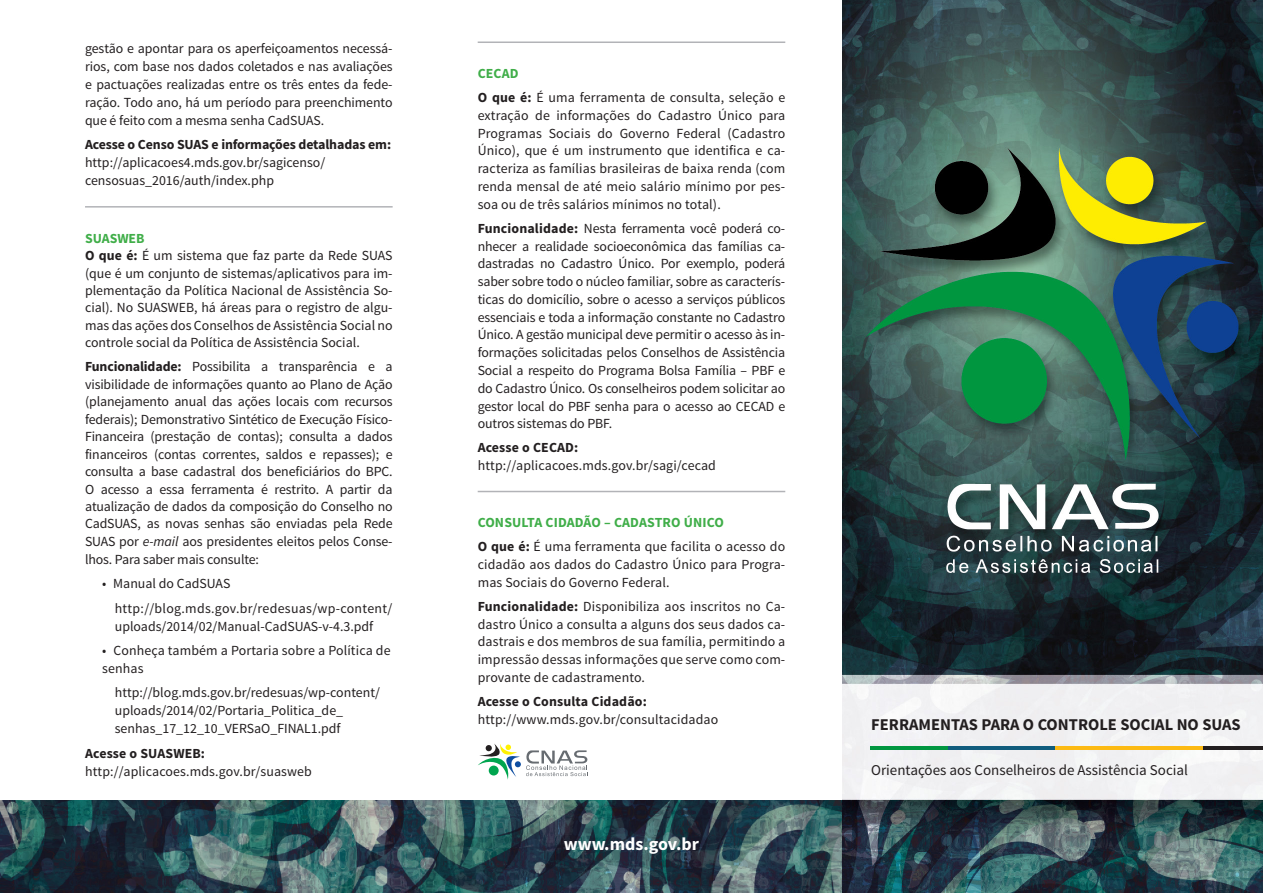
<style>
.page{position:relative;width:1263px;height:893px;background:#fff}
.page>*{position:absolute;margin:0;border:0;box-sizing:border-box;transform-origin:0 0}
.t1{font:700 18px "Source Sans Pro";color:#fff}
.t2{font:700 16.5px "Source Sans Pro";color:#231f20}
.t3{font:15px "Source Sans Pro";color:#231f20}
.t4{font:13.8px/17.7px "Source Sans Pro";color:#231f20}
.t5{font:13.8px/24.5px "Source Sans Pro";letter-spacing:.02em;color:#231f20}
.t6{font:700 13.8px "Source Sans Pro";letter-spacing:.01em;color:#231f20}
.t7{font:700 13.8px "Source Sans Pro";letter-spacing:-.01em;color:#231f20}
.s1{font-weight:700;color:#40ae49}
.s2{font-weight:700}
.s3{font-style:italic}
</style>
<div class="page">
<img style="left:0;top:800px;width:842px;height:93px">
<img style="left:842px;top:0;width:421px;height:893px">
<hr style="left:870px;top:747px;width:78px;height:3px;background:#009640">
<hr style="left:948px;top:747px;width:107px;height:3px;background:#105c7d">
<hr style="left:1055px;top:747px;width:148px;height:3px;background:#fcba13">
<hr style="left:1203px;top:747px;width:60px;height:3px;background:#231f20">
<hr style="left:85px;top:206px;width:308px;height:2px;background:#b2b3b7">
<svg style="left:478px;top:743px;width:110px;height:37px"></svg>
<hr style="left:478px;top:42px;width:307px;height:1px;background:#b2b3b7">
<hr style="left:478px;top:491px;width:307px;height:1px;background:#b2b3b7">
<p class="t4" style="left:85px;top:40px;width:309px;text-align:justify">gestão e apontar para os aperfeiçoamentos necessá&shy;rios, com base nos dados coletados e nas avaliações e pactuações realizadas entre os três entes da fede&shy;ração. Todo ano, há um período para preenchimento que é feito com a mesma senha CadSUAS.</p>
<p class="t7" style="left:85px;top:136px;width:308px">Acesse o Censo SUAS e informações detalhadas em:</p>
<p class="t4" style="left:85px;top:154px;width:242px">http://aplicacoes4.mds.gov.br/sagicenso/ censosuas_2016/auth/index.php</p>
<p class="t4" style="left:85px;top:230px;width:309px"><span class="s1">SUASWEB<br></span><span class="s2">O que é:</span> É um sistema que faz parte da Rede SUAS (que é um conjunto de sistemas/aplicativos para im&shy;plementação da Política Nacional de Assistência So&shy;cial). No SUASWEB, há áreas para o registro de algu&shy;mas das ações dos Conselhos de Assistência Social no controle social da Política de Assistência Social.</p>
<p class="t4" style="left:85px;top:358px;width:309px;text-align:justify"><span class="s2">Funcionalidade:</span> Possibilita a transparência e a visibilidade de informações quanto ao Plano de Ação (planejamento anual das ações locais com recursos federais); Demonstrativo Sintético de Execução Físico-Financeira (prestação de contas); consulta a dados financeiros (contas correntes, saldos e repasses); e consulta a base cadastral dos beneficiários do BPC.<br>O acesso a essa ferramenta é restrito. A partir da atualização de dados da composição do Conselho no CadSUAS, as novas senhas são enviadas pela Rede SUAS por <span class="s3">e-mail</span> aos presidentes eleitos pelos Conse&shy;lhos. Para saber mais consulte:</p>
<p class="t5" style="left:115px;top:572px;width:279px;text-indent:-13px">• Manual do CadSUAS http://blog.mds.gov.br/redesuas/wp-content/</p>
<p class="t4" style="left:115px;top:617px;width:260px">uploads/2014/02/Manual-CadSUAS-v-4.3.pdf</p>
<p class="t4" style="left:102px;top:642px;width:290px">• Conheça também a Portaria sobre a Política de senhas</p>
<p class="t4" style="left:115px;top:684px;width:267px">http://blog.mds.gov.br/redesuas/wp-content/ uploads/2014/02/Portaria_Politica_de_ senhas_17_12_10_VERSaO_FINAL1.pdf</p>
<p class="t6" style="left:85px;top:744px;width:122px">Acesse o SUASWEB:</p>
<p class="t4" style="left:85px;top:763px;width:228px">http://aplicacoes.mds.gov.br/suasweb</p>
<p class="t4" style="left:478px;top:61px;width:309px;line-height:24.2px"><span class="s1">CECAD<br></span><span class="s2">O que é:</span> É uma ferramenta de consulta, seleção e</p>
<p class="t4" style="left:478px;top:107px;width:309px;text-align:justify">extração de informações do Cadastro Único para Programas Sociais do Governo Federal (Cadastro Único), que é um instrumento que identifica e ca&shy;racteriza as famílias brasileiras de baixa renda (com renda mensal de até meio salário mínimo por pes&shy;soa ou de três salários mínimos no total).</p>
<p class="t4" style="left:478px;top:220px;width:309px;text-align:justify"><span class="s2">Funcionalidade:</span> Nesta ferramenta você poderá co&shy;nhecer a realidade socioeconômica das famílias ca&shy;dastradas no Cadastro Único. Por exemplo, poderá saber sobre todo o núcleo familiar, sobre as caracterís&shy;ticas do domicílio, sobre o acesso a serviços públicos essenciais e toda a informação constante no Cadastro Único. A gestão municipal deve permitir o acesso às in&shy;formações solicitadas pelos Conselhos de Assistência Social a respeito do Programa Bolsa Família – PBF e do Cadastro Único. Os conselheiros podem solicitar ao gestor local do PBF senha para o acesso ao CECAD e outros sistemas do PBF.</p>
<p class="t6" style="left:478px;top:439px;width:102px">Acesse o CECAD:</p>
<p class="t4" style="left:478px;top:457px;width:240px">http://aplicacoes.mds.gov.br/sagi/cecad</p>
<p class="t4" style="left:478px;top:511px;width:309px;line-height:24.2px"><span class="s1">CONSULTA CIDADÃO – CADASTRO ÚNICO<br></span><span class="s2">O que é:</span> É uma ferramenta que facilita o acesso do</p>
<p class="t4" style="left:478px;top:556px;width:309px">cidadão aos dados do Cadastro Único para Progra&shy;mas Sociais do Governo Federal.</p>
<p class="t4" style="left:478px;top:598px;width:309px;text-align:justify"><span class="s2">Funcionalidade:</span> Disponibiliza aos inscritos no Ca&shy;dastro Único a consulta a alguns dos seus dados ca&shy;dastrais e dos membros de sua família, permitindo a impressão dessas informações que serve como com&shy;provante de cadastramento.</p>
<p class="t6" style="left:478px;top:693px;width:171px">Acesse o Consulta Cidadão:</p>
<p class="t4" style="left:478px;top:711px;width:242px">http://www.mds.gov.br/consultacidadao</p>
<h1 class="t1" style="left:564px;top:833px;width:137px">www.mds.gov.br</h1>
<p class="t2" style="left:871px;top:713px;width:371px">FERRAMENTAS PARA O CONTROLE SOCIAL NO SUAS</p>
<p class="t3" style="left:871px;top:761px;width:318px">Orientações aos Conselheiros de Assistência Social</p>
</div>
